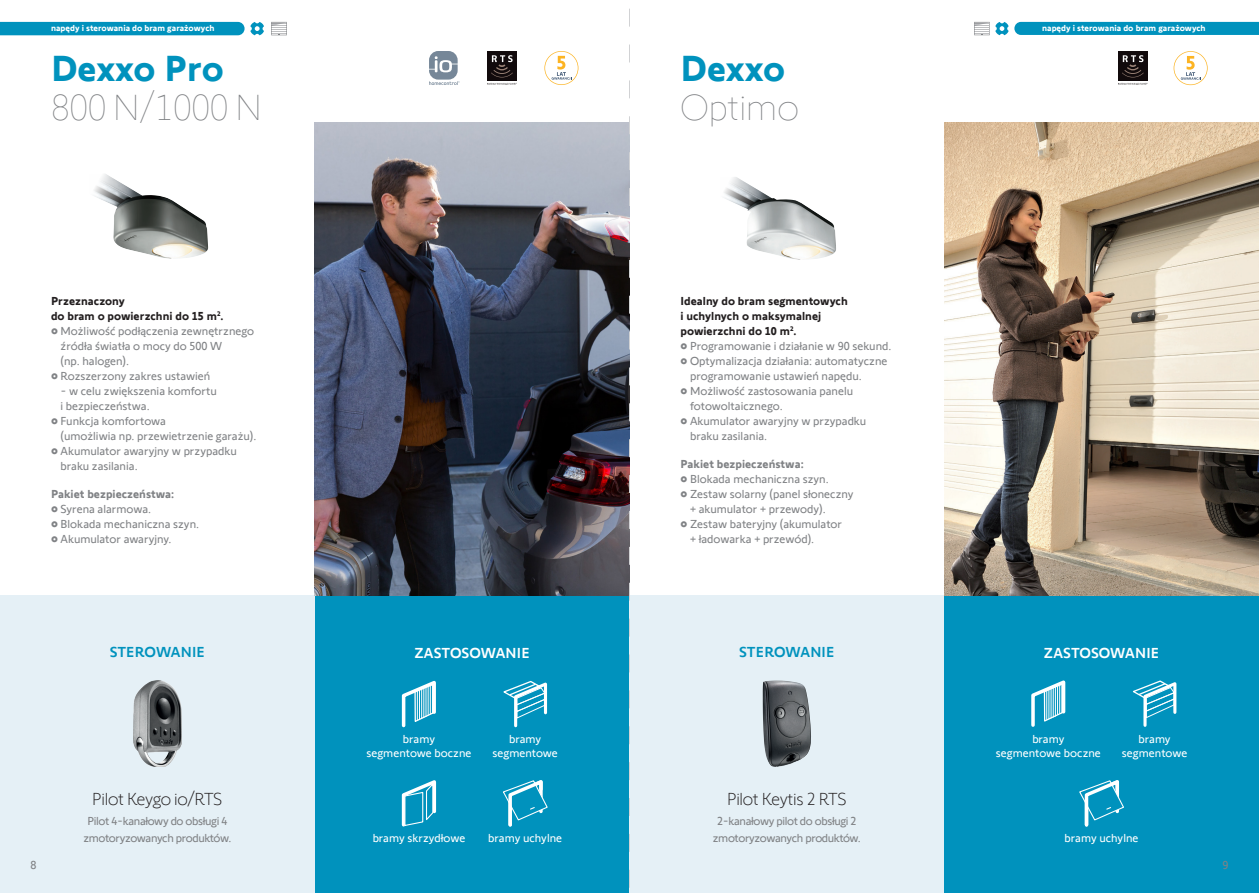
<style>
.page{position:relative;width:1259px;height:893px;background:#fff}
.page>*{position:absolute;margin:0;border:0;box-sizing:border-box;transform-origin:0 0}
.t1{font:200 37.5px/39px "Somfy Sans";letter-spacing:-.005em;color:#808285}
.t2{font:300 18px "Somfy Sans";letter-spacing:-.02em;color:#231f20}
.t3{font:500 15px "Somfy Sans";color:#fff}
.t4{font:500 15px "Somfy Sans";color:#0092bd}
.t5{font:12px/15px "Somfy Sans";color:#808285}
.t6{font:12px/13.5px "Somfy Sans";color:#fff;text-align:center}
.t7{font:700 12px/15px "Somfy Sans";color:#231f20}
.t8{font:12px/16.5px "Somfy Sans";letter-spacing:-.03em;color:#808285;text-align:center}
.t9{font:700 12px "Somfy Sans";color:#808285}
.t10{font:700 9px "Somfy Sans";color:#fff}
.s1{font-weight:700;color:#0092bd}
</style>
<div class="page">
<div style="left:0;top:22px;width:244px;height:13px;background:#0092bd"></div>
<svg style="left:250px;top:22px;width:14px;height:13px"></svg>
<svg style="left:1014px;top:22px;width:245px;height:13px;background:#0293bd"></svg>
<svg style="left:995px;top:22px;width:13px;height:13px"></svg>
<svg style="left:271px;top:22px;width:16px;height:13px"></svg>
<svg style="left:974px;top:22px;width:15px;height:13px"></svg>
<div style="left:315px;top:595px;width:314px;height:298px;background:#0092bd"></div>
<div style="left:944px;top:595px;width:315px;height:298px;background:#0092bd"></div>
<div style="left:629px;top:595px;width:315px;height:298px;background:#e5f0f6"></div>
<div style="left:0;top:595px;width:315px;height:298px;background:#e5f0f6"></div>
<img style="left:315px;top:122px;width:314px;height:473px">
<img style="left:944px;top:122px;width:315px;height:473px">
<svg style="left:429px;top:51px;width:30px;height:34px"></svg>
<div style="left:442px;top:62px;width:7px;height:8px;background:#768798;border-radius:50%"></div>
<div style="left:487px;top:51px;width:29px;height:29px;background:#110a0c"></div>
<svg style="left:491px;top:55px;width:22px;height:22px"></svg>
<svg style="left:487px;top:83px;width:29px;height:2px"></svg>
<div style="left:1118px;top:51px;width:29px;height:29px;background:#110a0c"></div>
<svg style="left:1122px;top:55px;width:22px;height:22px"></svg>
<svg style="left:1118px;top:83px;width:29px;height:2px"></svg>
<svg style="left:544px;top:51px;width:34px;height:34px"></svg>
<svg style="left:1173px;top:51px;width:34px;height:34px"></svg>
<img style="left:133px;top:680px;width:48px;height:87px">
<img style="left:94px;top:174px;width:114px;height:85px">
<img style="left:762px;top:680px;width:49px;height:87px">
<img style="left:724px;top:177px;width:112px;height:83px">
<svg style="left:629px;top:8px;width:1px;height:880px"></svg>
<svg style="left:401px;top:780px;width:36px;height:47px"></svg>
<svg style="left:503px;top:680px;width:45px;height:48px"></svg>
<svg style="left:1132px;top:680px;width:45px;height:47px"></svg>
<svg style="left:503px;top:780px;width:45px;height:47px"></svg>
<svg style="left:1079px;top:780px;width:45px;height:47px"></svg>
<svg style="left:401px;top:680px;width:35px;height:48px"></svg>
<hr style="left:432px;top:684px;width:1px;height:30px;background:#fff">
<svg style="left:1031px;top:680px;width:35px;height:47px"></svg>
<p class="t10" style="left:51px;top:21px;width:165px">napędy i sterowania do bram garażowych</p>
<p class="t10" style="left:1042px;top:21px;width:165px">napędy i sterowania do bram garażowych</p>
<p class="t1" style="left:51px;top:46px;width:212px"><span class="s1">Dexxo Pro<br></span>800 N/1000 N</p>
<p class="t1" style="left:680px;top:46px;width:120px"><span class="s1">Dexxo<br></span>Optimo</p>
<p class="t7" style="left:51px;top:292px;width:174px">Przeznaczony<br>do bram o powierzchni do 15 m<sup>2</sup>.</p>
<p class="t5" style="left:61px;top:322px;width:195px;text-indent:-10px">• Możliwość podłączenia zewnętrznego źródła światła o mocy do 500 W<br>(np. halogen).</p>
<p class="t5" style="left:51px;top:367px;width:161px">• Rozszerzony zakres ustawień</p>
<p class="t5" style="left:61px;top:382px;width:158px">- w celu zwiększenia komfortu i bezpieczeństwa.</p>
<p class="t5" style="left:61px;top:412px;width:197px;text-indent:-10px">• Funkcja komfortowa<br>(umożliwia np. przewietrzenie garażu).</p>
<p class="t5" style="left:61px;top:442px;width:178px;text-indent:-10px">• Akumulator awaryjny w przypadku braku zasilania.</p>
<p class="t9" style="left:51px;top:484px;width:125px">Pakiet bezpieczeństwa:</p>
<p class="t5" style="left:51px;top:500px;width:102px">• Syrena alarmowa.</p>
<p class="t5" style="left:51px;top:515px;width:150px">• Blokada mechaniczna szyn.</p>
<p class="t5" style="left:51px;top:530px;width:122px">• Akumulator awaryjny.</p>
<p class="t7" style="left:680px;top:292px;width:169px">Idealny do bram segmentowych i uchylnych o maksymalnej powierzchni do 10 m<sup>2</sup>.</p>
<p class="t5" style="left:680px;top:337px;width:212px">• Programowanie i działanie w 90 sekund.</p>
<p class="t5" style="left:690px;top:352px;width:199px;text-indent:-10px">• Optymalizacja działania: automatyczne programowanie ustawień napędu.</p>
<p class="t5" style="left:690px;top:382px;width:165px;text-indent:-10px">• Możliwość zastosowania panelu fotowoltaicznego.</p>
<p class="t5" style="left:690px;top:412px;width:178px;text-indent:-10px">• Akumulator awaryjny w przypadku braku zasilania.</p>
<p class="t9" style="left:680px;top:454px;width:125px">Pakiet bezpieczeństwa:</p>
<p class="t5" style="left:680px;top:470px;width:150px">• Blokada mechaniczna szyn.</p>
<p class="t5" style="left:690px;top:485px;width:165px;text-indent:-10px">• Zestaw solarny (panel słoneczny + akumulator + przewody).</p>
<p class="t5" style="left:690px;top:515px;width:154px;text-indent:-10px">• Zestaw bateryjny (akumulator + ładowarka + przewód).</p>
<p class="t4" style="left:110px;top:640px;width:97px">STEROWANIE</p>
<p class="t3" style="left:414px;top:641px;width:117px">ZASTOSOWANIE</p>
<p class="t4" style="left:739px;top:640px;width:97px">STEROWANIE</p>
<p class="t3" style="left:1044px;top:641px;width:117px">ZASTOSOWANIE</p>
<p class="t2" style="left:92px;top:785px;width:132px">Pilot Keygo io/RTS</p>
<p class="t8" style="left:83px;top:812px;width:149px">Pilot 4-kanałowy do obsługi 4 zmotoryzowanych produktów.</p>
<p class="t6" style="left:403px;top:731px;width:34px">bramy</p>
<p class="t6" style="left:366px;top:745px;width:107px">segmentowe boczne</p>
<p class="t6" style="left:373px;top:830px;width:94px">bramy skrzydłowe</p>
<p class="t6" style="left:492px;top:731px;width:67px">bramy segmentowe</p>
<p class="t6" style="left:1122px;top:731px;width:67px">bramy segmentowe</p>
<p class="t6" style="left:1032px;top:731px;width:34px">bramy</p>
<p class="t6" style="left:996px;top:744px;width:107px">segmentowe boczne</p>
<p class="t2" style="left:727px;top:785px;width:121px">Pilot Keytis 2 RTS</p>
<p class="t8" style="left:713px;top:812px;width:149px">2-kanałowy pilot do obsługi 2 zmotoryzowanych produktów.</p>
<p class="t6" style="left:488px;top:830px;width:75px">bramy uchylne</p>
<p class="t6" style="left:1064px;top:830px;width:75px">bramy uchylne</p>
<p class="t5" style="left:31px;top:856px;width:7px">8</p>
<p class="t5" style="left:1222px;top:856px;width:7px">9</p>
</div>
